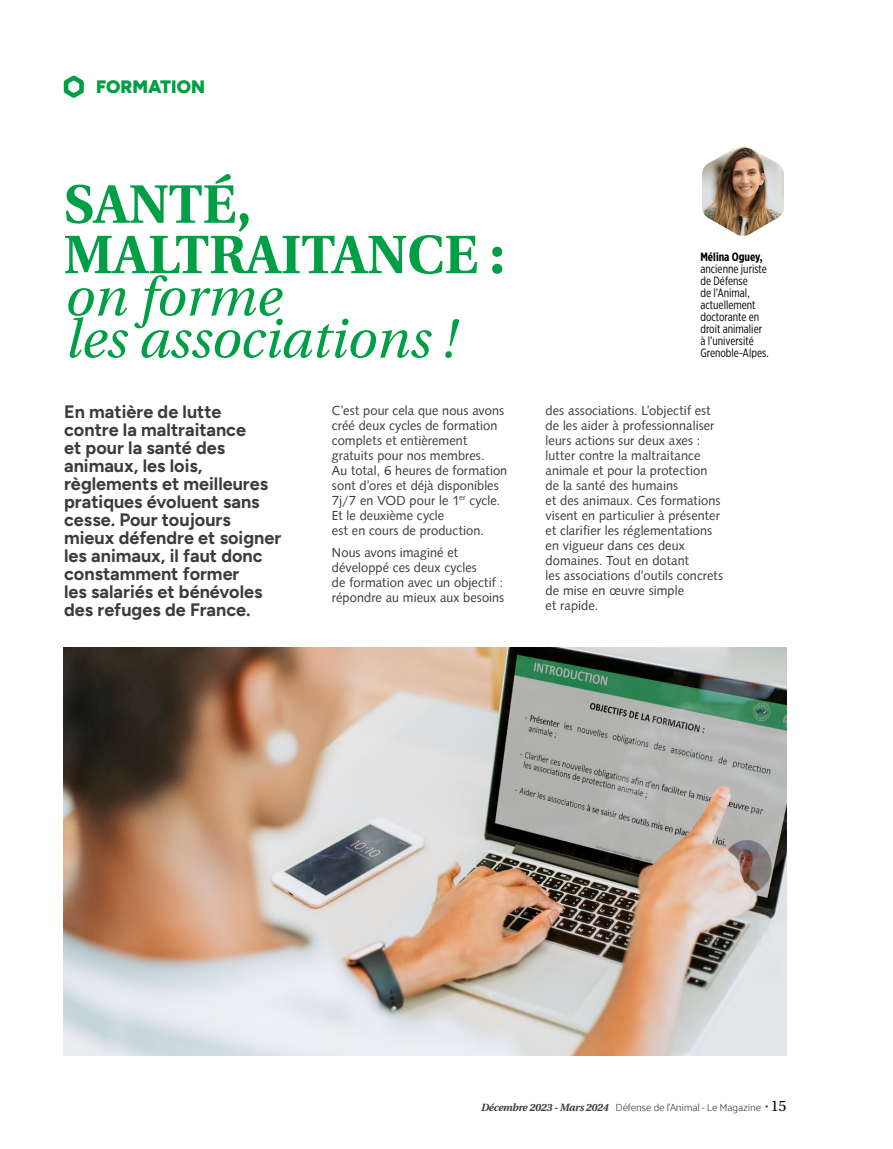
<style>
.page{position:relative;width:893px;height:1149px;background:#fff}
.page>*{position:absolute;margin:0;border:0;box-sizing:border-box;transform-origin:0 0}
.t1{font:italic 54px/42px "Heuristica";color:#009e45}
.t2{font:700 54px/50.4px "Heuristica";color:#009e45}
.t3{font:700 18px/18px "Figtree";color:#3c3c3b}
.t4{font:900 18px "Figtree";color:#009e45}
.t5{font:13.5px/15px "Syntax D";letter-spacing:.01em;color:#3c3c3b}
.t6{font:12px/12px "Gotham X Narrow";color:#000}
.t7{font:700 12px "Gotham X Narrow";color:#000}
.t8{font:300 10.5px "Palanquin";letter-spacing:-.02em;color:#3c3c3b}
.s1{font-family:"Heuristica";font-weight:700;font-style:italic}
.s2{font-size:13.5px}
.s3{font-family:"Heuristica";font-weight:400;font-size:15px;color:#000}
</style>
<div class="page">
<img style="left:64px;top:647px;width:723px;height:407px">
<svg style="left:64px;top:75px;width:20px;height:23px"></svg>
<hr style="left:0;top:471px;width:1px;height:677px;background:#000">
<img style="left:702px;top:145px;width:82px;height:91px">
<h2 class="t4" style="left:96px;top:75px;width:110px">FORMATION</h2>
<h1 class="t2" style="left:64px;top:177px;width:442px">SANTÉ,<br>MALTRAITANCE :</h1>
<h1 class="t1" style="left:64px;top:273px;width:392px">on forme<br>les associations !</h1>
<p class="t3" style="left:64px;top:402px;width:219px">En matière de lutte<br>contre la maltraitance<br>et pour la santé des animaux, les lois, règlements et meilleures pratiques évoluent sans cesse. Pour toujours mieux défendre et soigner les animaux, il faut donc constamment former<br>les salariés et bénévoles des refuges de France.</p>
<p class="t5" style="left:332px;top:402px;width:177px">C’est pour cela que nous avons créé deux cycles de formation complets et entièrement gratuits pour nos membres.<br>Au total, 6 heures de formation sont d’ores et déjà disponibles<br>7j/7 en VOD pour le 1<sup>er</sup> cycle.<br>Et le deuxième cycle<br>est en cours de production.</p>
<p class="t5" style="left:332px;top:545px;width:174px">Nous avons imaginé et développé ces deux cycles<br>de formation avec un objectif : répondre au mieux aux besoins</p>
<p class="t7" style="left:700px;top:249px;width:64px">Mélina Oguey,</p>
<p class="t6" style="left:700px;top:263px;width:70px">ancienne juriste de Défense<br>de l’Animal, actuellement doctorante en droit animalier à l’université<br>Grenoble-Alpes.</p>
<p class="t5" style="left:546px;top:402px;width:179px">des associations. L’objectif est de les aider à professionnaliser leurs actions sur deux axes : lutter contre la maltraitance animale et pour la protection de la santé des humains<br>et des animaux. Ces formations visent en particulier à présenter et clarifier les réglementations en vigueur dans ces deux domaines. Tout en dotant<br>les associations d’outils concrets de mise en œuvre simple<br>et rapide.</p>
<p class="t8" style="left:481px;top:1101px;width:307px"><span class="s1">Décembre 2023 - Mars 2024</span> Défense de l’Animal - Le Magazine <span class="s2">•</span> <span class="s3">15</span></p>
</div>
